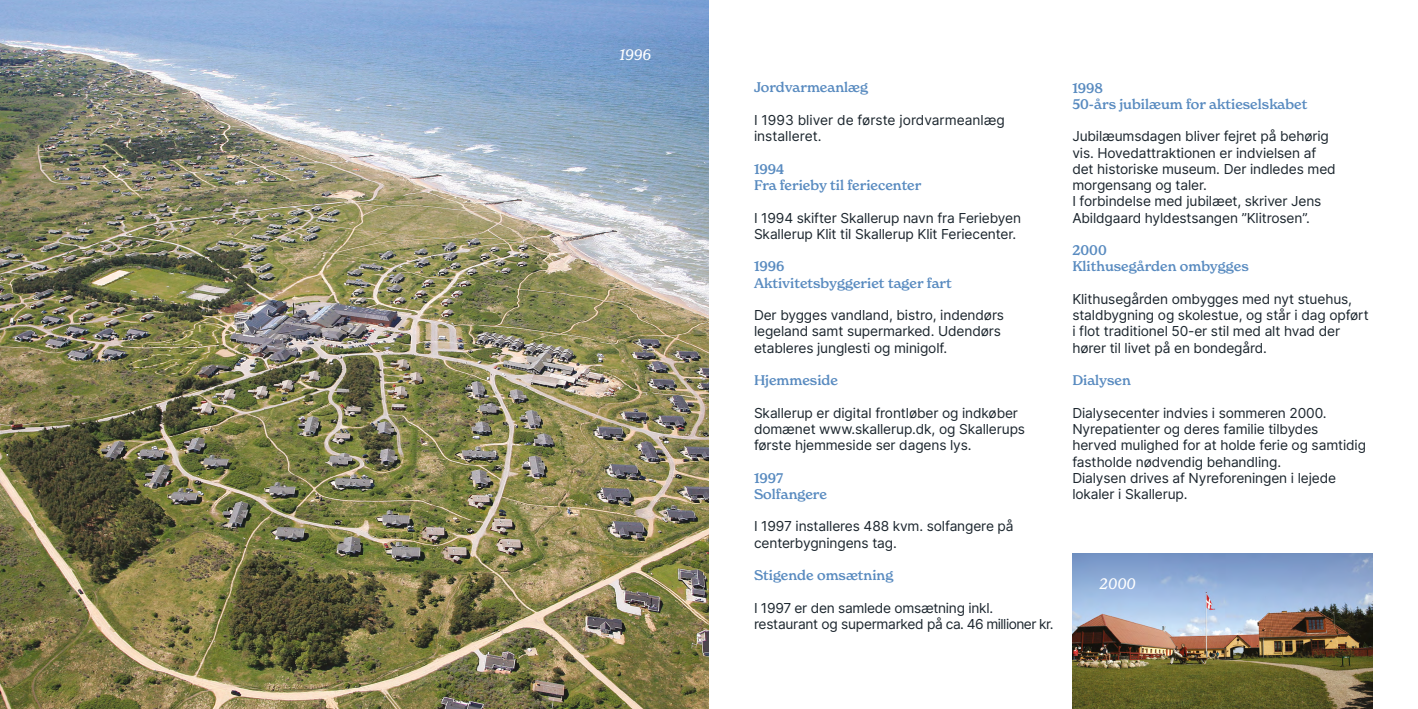
<style>
.page{position:relative;width:1418px;height:709px;background:#fff}
.page>*{position:absolute;margin:0;border:0;box-sizing:border-box;transform-origin:0 0}
.t1{font:italic 15px "New Spirit";color:#fff}
.t2{font:13.75px/16.2px "Inter";letter-spacing:-.01em;color:#1c262e}
.t3{font:500 13.75px/16.2px "New Spirit";color:#598bc0}
</style>
<div class="page">
<img style="left:0;top:0;width:709px;height:709px">
<img style="left:1072px;top:553px;width:300px;height:156px">
<p class="t1" style="left:619px;top:45px;width:33px">1996</p>
<p class="t3" style="left:754px;top:79px;width:116px">Jordvarmeanlæg</p>
<p class="t2" style="left:754px;top:111px;width:252px">I 1993 bliver de første jordvarmeanlæg installeret.</p>
<p class="t3" style="left:754px;top:161px;width:169px">1994<br>Fra ferieby til feriecenter</p>
<p class="t2" style="left:754px;top:209px;width:268px">I 1994 skifter Skallerup navn fra Feriebyen<br>Skallerup Klit til Skallerup Klit Feriecenter.</p>
<p class="t3" style="left:754px;top:258px;width:199px">1996<br>Aktivitetsbyggeriet tager fart</p>
<p class="t2" style="left:754px;top:307px;width:252px">Der bygges vandland, bistro, indendørs legeland samt supermarked. Udendørs etableres junglesti og minigolf.</p>
<p class="t3" style="left:754px;top:372px;width:85px">Hjemmeside</p>
<p class="t2" style="left:754px;top:404px;width:272px">Skallerup er digital frontløber og indkøber domænet www.skallerup.dk, og Skallerups første hjemmeside ser dagens lys.</p>
<p class="t3" style="left:754px;top:469px;width:74px">1997<br>Solfangere</p>
<p class="t2" style="left:754px;top:518px;width:261px">I 1997 installeres 488 kvm. solfangere på centerbygningens tag.</p>
<p class="t3" style="left:754px;top:567px;width:141px">Stigende omsætning</p>
<p class="t2" style="left:754px;top:599px;width:301px">I 1997 er den samlede omsætning inkl. restaurant og supermarked på ca. 46 millioner kr.</p>
<p class="t3" style="left:1072px;top:79px;width:237px">1998<br>50-års jubilæum for aktieselskabet</p>
<p class="t2" style="left:1072px;top:128px;width:265px">Jubilæumsdagen bliver fejret på behørig vis. Hovedattraktionen er indvielsen af det historiske museum. Der indledes med morgensang og taler.<br>I forbindelse med jubilæet, skriver Jens Abildgaard hyldestsangen ”Klitrosen”.</p>
<p class="t3" style="left:1072px;top:242px;width:178px">2000<br>Klithusegården ombygges</p>
<p class="t2" style="left:1072px;top:290px;width:298px">Klithusegården ombygges med nyt stuehus, staldbygning og skolestue, og står i dag opført i flot traditionel 50-er stil med alt hvad der hører til livet på en bondegård.</p>
<p class="t3" style="left:1072px;top:372px;width:60px">Dialysen</p>
<p class="t2" style="left:1072px;top:404px;width:295px">Dialysecenter indvies i sommeren 2000.<br>Nyrepatienter og deres familie tilbydes herved mulighed for at holde ferie og samtidig fastholde nødvendig behandling.<br>Dialysen drives af Nyreforeningen i lejede lokaler i Skallerup.</p>
<p class="t1" style="left:1099px;top:574px;width:38px">2000</p>
</div>
